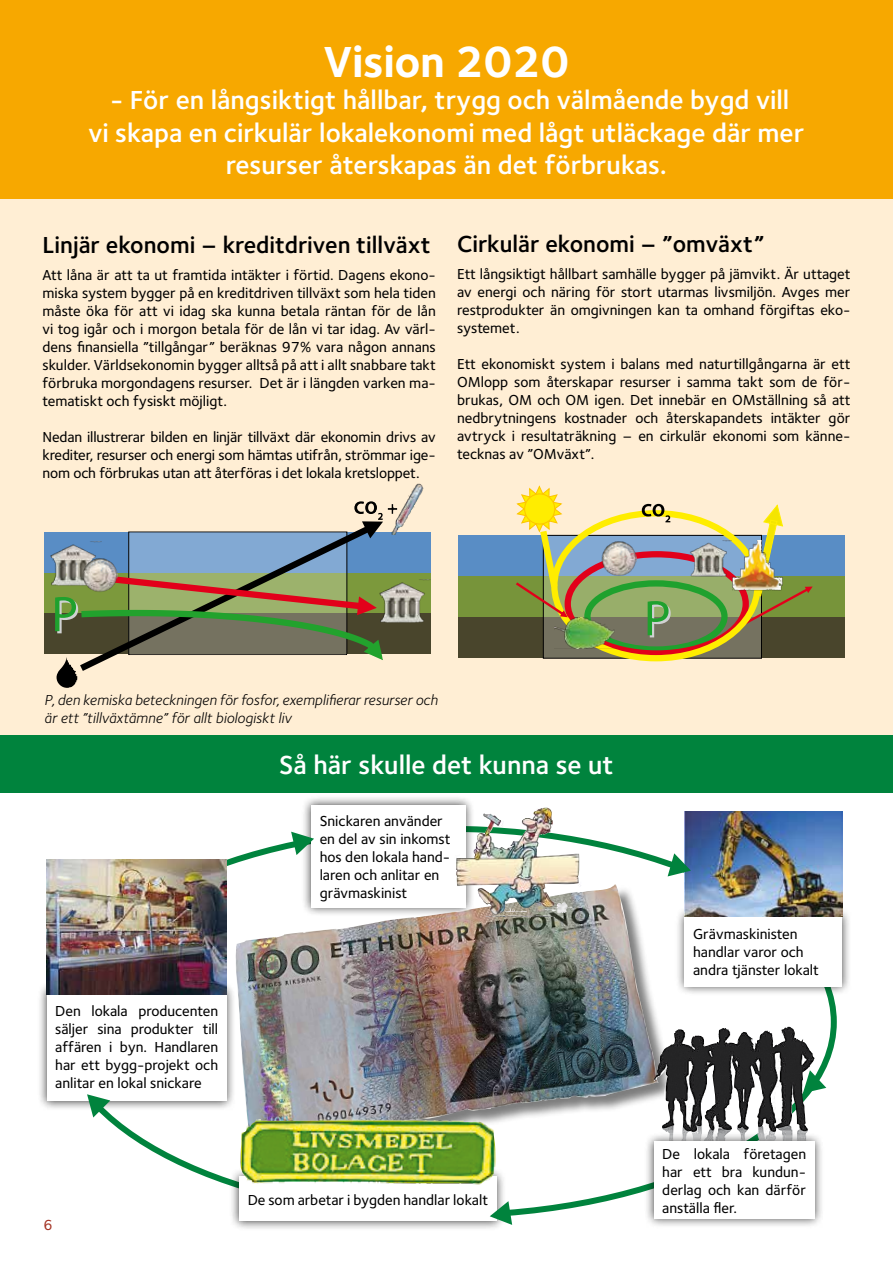
<style>
.page{position:relative;width:893px;height:1263px;background:#fff}
.page>*{position:absolute;margin:0;border:0;box-sizing:border-box;transform-origin:0 0}
.t1{font:700 45px "Foundry Sterling";letter-spacing:-.01em;color:#fff}
.t2{font:600 27px/32.4px "Foundry Sterling";color:#fff;text-align:center}
.t3{font:600 24px "Foundry Sterling";color:#000}
.t4{font:500 15px/18px "Foundry Sterling";color:#000;text-align:justify}
.t5{font:15px/18px "Foundry Sterling Book Italic OSF";color:#000}
.t6{font:500 15px "Foundry Sterling";color:#a33223}
</style>
<div class="page">
<div style="left:301px;top:795px;width:174px;height:122px;background:#000;opacity:.75"></div>
<div style="left:311px;top:805px;width:154px;height:102px;background:#fff"></div>
<div style="left:0;top:182px;width:893px;height:559px;background:#ffeed4"></div>
<div style="left:0;top:0;width:893px;height:198px;background:#f7a800"></div>
<svg style="left:354px;top:501px;width:29px;height:19px"></svg>
<div style="left:44px;top:613px;width:386px;height:41px;background:#49452c"></div>
<div style="left:44px;top:572px;width:386px;height:41px;background:#7c993c"></div>
<div style="left:44px;top:532px;width:386px;height:41px;background:#598dc5"></div>
<svg style="left:90px;top:521px;width:293px;height:55px;fill:#82a9d3"></svg>
<img style="left:387px;top:483px;width:44px;height:52px">
<img style="left:383px;top:579px;width:47px;height:44px">
<img style="left:50px;top:542px;width:52px;height:44px">
<img style="left:82px;top:557px;width:35px;height:19px">
<svg style="left:55px;top:576px;width:328px;height:112px"></svg>
<div style="left:458px;top:617px;width:387px;height:41px;background:#49452c"></div>
<div style="left:458px;top:576px;width:387px;height:41px;background:#77943a"></div>
<div style="left:458px;top:535px;width:387px;height:41px;background:#598dc5"></div>
<svg style="left:545px;top:537px;width:215px;height:120px;background:#869674"></svg>
<div style="left:543px;top:535px;width:219px;height:124px;border:1px solid #000"></div>
<svg style="left:648px;top:601px;width:23px;height:36px"></svg>
<div style="left:584px;top:580px;width:144px;height:73px;border:6px solid #1fa12e;border-radius:50%"></div>
<div style="left:565px;top:551px;width:184px;height:106px;border:6px solid #e2001a;border-radius:50%"></div>
<svg style="left:724px;top:504px;width:89px;height:132px"></svg>
<div style="left:551px;top:510px;width:210px;height:151px;border:6px solid #ffed00;border-radius:50%"></div>
<img style="left:684px;top:540px;width:40px;height:38px">
<img style="left:554px;top:617px;width:62px;height:31px">
<img style="left:724px;top:540px;width:65px;height:51px">
<img style="left:601px;top:541px;width:35px;height:37px">
<svg style="left:642px;top:504px;width:28px;height:18px"></svg>
<svg style="left:516px;top:485px;width:52px;height:132px"></svg>
<div style="left:525px;top:494px;width:30px;height:30px;background:#ffed00;border-radius:50%"></div>
<div style="left:524px;top:493px;width:31px;height:31px;border:1px solid #fdc500;border-radius:50%"></div>
<div style="left:0;top:735px;width:893px;height:58px;background:#00833d"></div>
<img style="left:235px;top:884px;width:423px;height:238px">
<div style="left:37px;top:981px;width:199px;height:130px;background:#000;opacity:.75"></div>
<div style="left:47px;top:991px;width:180px;height:110px;background:#fff"></div>
<img style="left:47px;top:860px;width:180px;height:135px">
<div style="left:675px;top:906px;width:177px;height:90px;background:#000;opacity:.75"></div>
<div style="left:685px;top:916px;width:157px;height:70px;background:#fff"></div>
<img style="left:685px;top:811px;width:157px;height:105px">
<img style="left:654px;top:1027px;width:134px;height:105px">
<div style="left:644px;top:1132px;width:180px;height:96px;background:#000;opacity:.75"></div>
<div style="left:654px;top:1142px;width:161px;height:77px;background:#fff"></div>
<div style="left:229px;top:1167px;width:277px;height:64px;background:#000;opacity:.75"></div>
<div style="left:239px;top:1176px;width:257px;height:45px;background:#fff"></div>
<svg style="left:291px;top:832px;width:23px;height:23px"></svg>
<svg style="left:668px;top:853px;width:23px;height:23px"></svg>
<svg style="left:803px;top:1070px;width:23px;height:23px"></svg>
<svg style="left:490px;top:1201px;width:22px;height:24px"></svg>
<svg style="left:87px;top:1094px;width:23px;height:23px"></svg>
<img style="left:240px;top:1119px;width:256px;height:66px">
<img style="left:455px;top:808px;width:124px;height:107px">
<h1 class="t1" style="left:324px;top:35px;width:247px">Vision 2020</h1>
<h2 class="t2" style="left:88px;top:84px;width:718px">- För en långsiktigt hållbar, trygg och välmående bygd vill<br>vi skapa en cirkulär lokalekonomi med lågt utläckage där mer resurser återskapas än det förbrukas.</h2>
<h3 class="t3" style="left:43px;top:231px;width:390px">Linjär ekonomi – kreditdriven tillväxt</h3>
<p class="t4" style="left:43px;top:265px;width:395px">Att låna är att ta ut framtida intäkter i förtid. Dagens ekono&shy;miska system bygger på en kreditdriven tillväxt som hela tiden måste öka för att vi idag ska kunna betala räntan för de lån vi tog igår och i morgon betala för de lån vi tar idag. Av värl&shy;dens finansiella ”tillgångar” beräknas 97% vara någon annans skulder. Världsekonomin bygger alltså på att i allt snabbare takt förbruka morgondagens resurser. Det är i längden varken ma&shy;tematiskt och fysiskt möjligt.</p>
<p class="t4" style="left:43px;top:427px;width:395px">Nedan illustrerar bilden en linjär tillväxt där ekonomin drivs av krediter, resurser och energi som hämtas utifrån, strömmar ige&shy;nom och förbrukas utan att återföras i det lokala kretsloppet.</p>
<h3 class="t3" style="left:457px;top:230px;width:309px">Cirkulär ekonomi – ”omväxt”</h3>
<p class="t4" style="left:457px;top:264px;width:395px">Ett långsiktigt hållbart samhälle bygger på jämvikt. Är uttaget av energi och näring för stort utarmas livsmiljön. Avges mer restprodukter än omgivningen kan ta omhand förgiftas eko&shy;systemet.</p>
<p class="t4" style="left:457px;top:354px;width:395px">Ett ekonomiskt system i balans med naturtillgångarna är ett OMlopp som återskapar resurser i samma takt som de för&shy;brukas, OM och OM igen. Det innebär en OMställning så att nedbrytningens kostnader och återskapandets intäkter gör avtryck i resultaträkning – en cirkulär ekonomi som känne&shy;tecknas av ”OMväxt”.</p>
<p class="t5" style="left:44px;top:691px;width:395px">P, den kemiska beteckningen för fosfor, exemplifierar resurser och är ett ”tillväxtämne” för allt biologiskt liv</p>
<h2 class="t2" style="left:279px;top:749px;width:336px">Så här skulle det kunna se ut</h2>
<p class="t4" style="left:55px;top:1001px;width:164px">Den lokala producenten säljer sina produkter till affären i byn. Handlaren har ett bygg-projekt och anlitar en lokal snickare</p>
<p class="t4" style="left:320px;top:812px;width:132px;text-align:left">Snickaren använder en del av sin inkomst hos den lokala hand&shy;laren och anlitar en grävmaskinist</p>
<p class="t6" style="left:44px;top:1216px;width:11px">6</p>
<p class="t4" style="left:248px;top:1190px;width:242px">De som arbetar i bygden handlar lokalt</p>
<p class="t4" style="left:693px;top:925px;width:127px;text-align:left">Grävmaskinisten handlar varor och andra tjänster lokalt</p>
<p class="t4" style="left:662px;top:1145px;width:145px">De lokala företagen har ett bra kundun&shy;derlag och kan därför anställa fler.</p>
</div>
